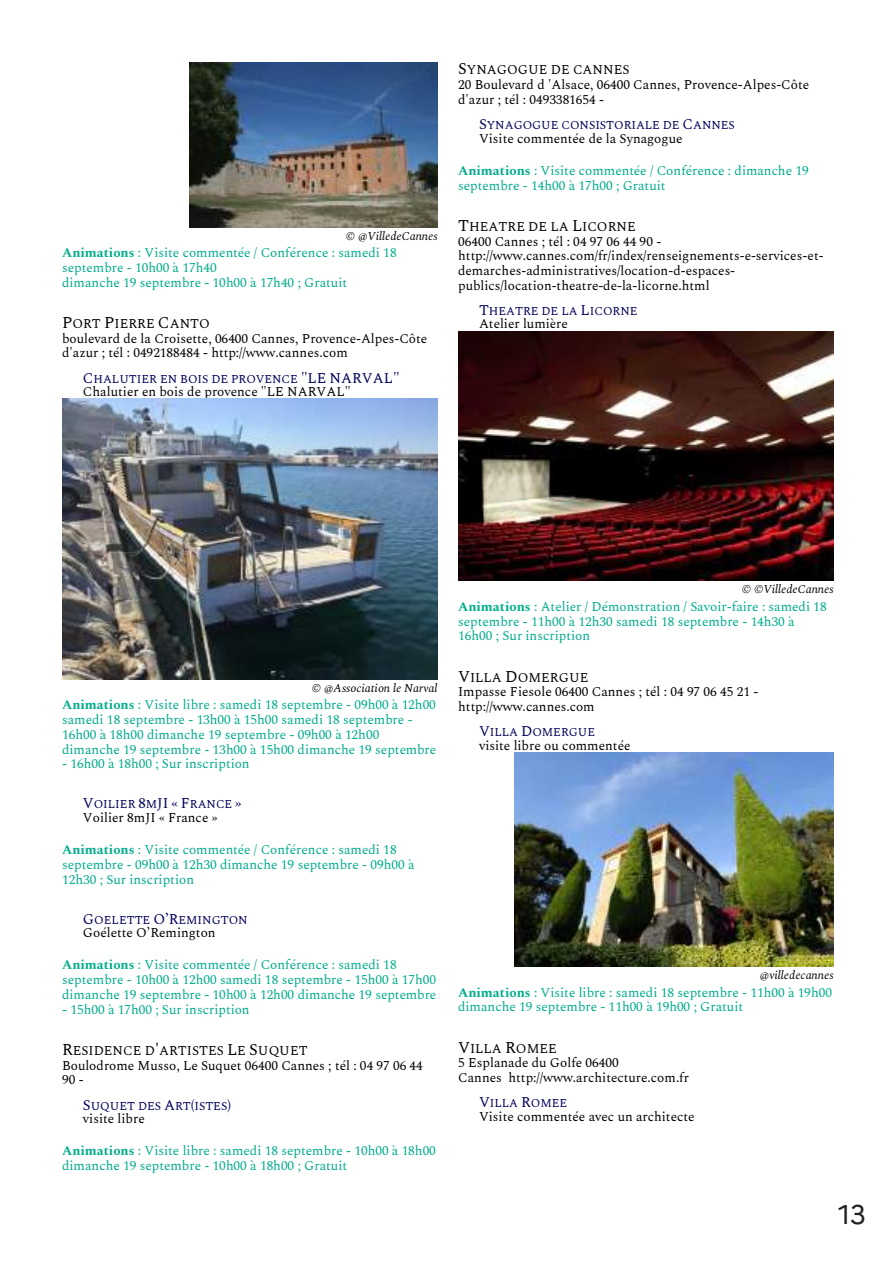
<style>
.page{position:relative;width:893px;height:1263px;background:#fff}
.page>*{position:absolute;margin:0;border:0;box-sizing:border-box;transform-origin:0 0}
.t1{font:27px "Marianne";color:#241f1f}
.t2{font:13.2px/14.7px "Spectral";color:#00ac8c}
.t3{font:13.2px/14.7px "Spectral";color:#000}
.t4{font:11.85px "Spectral";letter-spacing:-.005em;color:#00005b}
.t5{font:italic 11.85px "Spectral";color:#000}
.s1{font-weight:700}
.s2{font-size:16.2px}
.s3{font-size:14.7px}
</style>
<div class="page">
<img style="left:190px;top:63px;width:247px;height:164px">
<img style="left:63px;top:399px;width:374px;height:280px">
<img style="left:459px;top:331px;width:374px;height:250px">
<img style="left:514px;top:752px;width:319px;height:214px">
<p class="t5" style="left:346px;top:227px;width:93px">© @VilledeCannes</p>
<p class="t2" style="left:62px;top:245px;width:336px"><span class="s1">Animations</span> : Visite commentée / Conférence : samedi 18 septembre - 10h00 à 17h40<br>dimanche 19 septembre - 10h00 à 17h40 ; Gratuit</p>
<p class="t3" style="left:62px;top:315px;width:367px"><span class="s2">P</span>ORT <span class="s2">P</span>IERRE <span class="s2">C</span>ANTO<br>boulevard de la Croisette, 06400 Cannes, Provence-Alpes-Côte d'azur ; tél : 0492188484 - http://www.cannes.com</p>
<p class="t4" style="left:83px;top:370px;width:318px"><span class="s3">C</span>HALUTIER EN BOIS DE PROVENCE <span class="s3">"LE NARVAL"</span></p>
<p class="t3" style="left:83px;top:383px;width:269px">Chalutier en bois de provence "LE NARVAL"</p>
<p class="t3" style="left:458px;top:62px;width:353px"><span class="s2">S</span>YNAGOGUE DE CANNES<br>20 Boulevard d 'Alsace, 06400 Cannes, Provence-Alpes-Côte d'azur ; tél : 0493381654 -</p>
<p class="t4" style="left:479px;top:117px;width:257px"><span class="s3">S</span>YNAGOGUE CONSISTORIALE DE <span class="s3">C</span>ANNES</p>
<p class="t3" style="left:479px;top:130px;width:205px">Visite commentée de la Synagogue</p>
<p class="t2" style="left:458px;top:162px;width:352px"><span class="s1">Animations</span> : Visite commentée / Conférence : dimanche 19 septembre - 14h00 à 17h00 ; Gratuit</p>
<p class="t3" style="left:458px;top:218px;width:367px"><span class="s2">T</span>HEATRE DE LA <span class="s2">L</span>ICORNE<br>06400 Cannes ; tél : 04 97 06 44 90 - http://www.cannes.com/fr/index/renseignements-e-services-et&shy;demarches-administratives/location-d-espaces&shy;publics/location-theatre-de-la-licorne.html</p>
<p class="t4" style="left:479px;top:303px;width:160px"><span class="s3">T</span>HEATRE DE LA <span class="s3">L</span>ICORNE</p>
<p class="t3" style="left:479px;top:316px;width:91px">Atelier lumière</p>
<p class="t5" style="left:312px;top:679px;width:127px">© @Association le Narval</p>
<p class="t2" style="left:62px;top:697px;width:376px"><span class="s1">Animations</span> : Visite libre : samedi 18 septembre - 09h00 à 12h00 samedi 18 septembre - 13h00 à 15h00 samedi 18 septembre - 16h00 à 18h00 dimanche 19 septembre - 09h00 à 12h00 dimanche 19 septembre - 13h00 à 15h00 dimanche 19 septembre</p>
<p class="t2" style="left:62px;top:756px;width:189px">- 16h00 à 18h00 ; Sur inscription</p>
<p class="t4" style="left:83px;top:796px;width:160px"><span class="s3">V</span>OILIER <span class="s3">8</span>M<span class="s3">JI « F</span>RANCE <span class="s3">»</span></p>
<p class="t3" style="left:83px;top:809px;width:136px">Voilier 8mJI « France »</p>
<p class="t2" style="left:62px;top:841px;width:354px"><span class="s1">Animations</span> : Visite commentée / Conférence : samedi 18 septembre - 09h00 à 12h30 dimanche 19 septembre - 09h00 à<br>12h30 ; Sur inscription</p>
<p class="t4" style="left:83px;top:911px;width:166px"><span class="s3">G</span>OELETTE <span class="s3">O’R</span>EMINGTON</p>
<p class="t3" style="left:83px;top:924px;width:134px">Goélette O’Remington</p>
<p class="t2" style="left:62px;top:957px;width:376px"><span class="s1">Animations</span> : Visite commentée / Conférence : samedi 18 septembre - 10h00 à 12h00 samedi 18 septembre - 15h00 à 17h00 dimanche 19 septembre - 10h00 à 12h00 dimanche 19 septembre</p>
<p class="t2" style="left:62px;top:1001px;width:189px">- 15h00 à 17h00 ; Sur inscription</p>
<p class="t3" style="left:62px;top:1042px;width:362px"><span class="s2">R</span>ESIDENCE D<span class="s2">'</span>ARTISTES <span class="s2">L</span>E <span class="s2">S</span>UQUET<br>Boulodrome Musso, Le Suquet 06400 Cannes ; tél : 04 97 06 44<br>90 -</p>
<p class="t4" style="left:83px;top:1097px;width:150px"><span class="s3">S</span>UQUET DES <span class="s3">A</span>RT<span class="s3">(</span>ISTES<span class="s3">)</span></p>
<p class="t3" style="left:83px;top:1110px;width:63px">visite libre</p>
<p class="t2" style="left:62px;top:1143px;width:375px"><span class="s1">Animations</span> : Visite libre : samedi 18 septembre - 10h00 à 18h00 dimanche 19 septembre - 10h00 à 18h00 ; Gratuit</p>
<p class="t5" style="left:742px;top:581px;width:93px">© ©VilledeCannes</p>
<p class="t2" style="left:458px;top:598px;width:370px"><span class="s1">Animations</span> : Atelier / Démonstration / Savoir-faire : samedi 18 septembre - 11h00 à 12h30 samedi 18 septembre - 14h30 à<br>16h00 ; Sur inscription</p>
<p class="t3" style="left:458px;top:669px;width:302px"><span class="s2">V</span>ILLA <span class="s2">D</span>OMERGUE<br>Impasse Fiesole 06400 Cannes ; tél : 04 97 06 45 21 - http://www.cannes.com</p>
<p class="t4" style="left:479px;top:724px;width:118px"><span class="s3">V</span>ILLA <span class="s3">D</span>OMERGUE</p>
<p class="t3" style="left:479px;top:737px;width:153px">visite libre ou commentée</p>
<p class="t5" style="left:760px;top:966px;width:75px">@villedecannes</p>
<p class="t2" style="left:458px;top:984px;width:375px"><span class="s1">Animations</span> : Visite libre : samedi 18 septembre - 11h00 à 19h00 dimanche 19 septembre - 11h00 à 19h00 ; Gratuit</p>
<p class="t3" style="left:458px;top:1040px;width:232px"><span class="s2">V</span>ILLA <span class="s2">R</span>OMEE<br>5 Esplanade du Golfe 06400<br>Cannes http://www.architecture.com.fr</p>
<p class="t4" style="left:479px;top:1095px;width:90px"><span class="s3">V</span>ILLA <span class="s3">R</span>OMEE</p>
<p class="t3" style="left:479px;top:1108px;width:217px">Visite commentée avec un architecte</p>
<h1 class="t1" style="left:838px;top:1194px;width:30px">13</h1>
</div>
